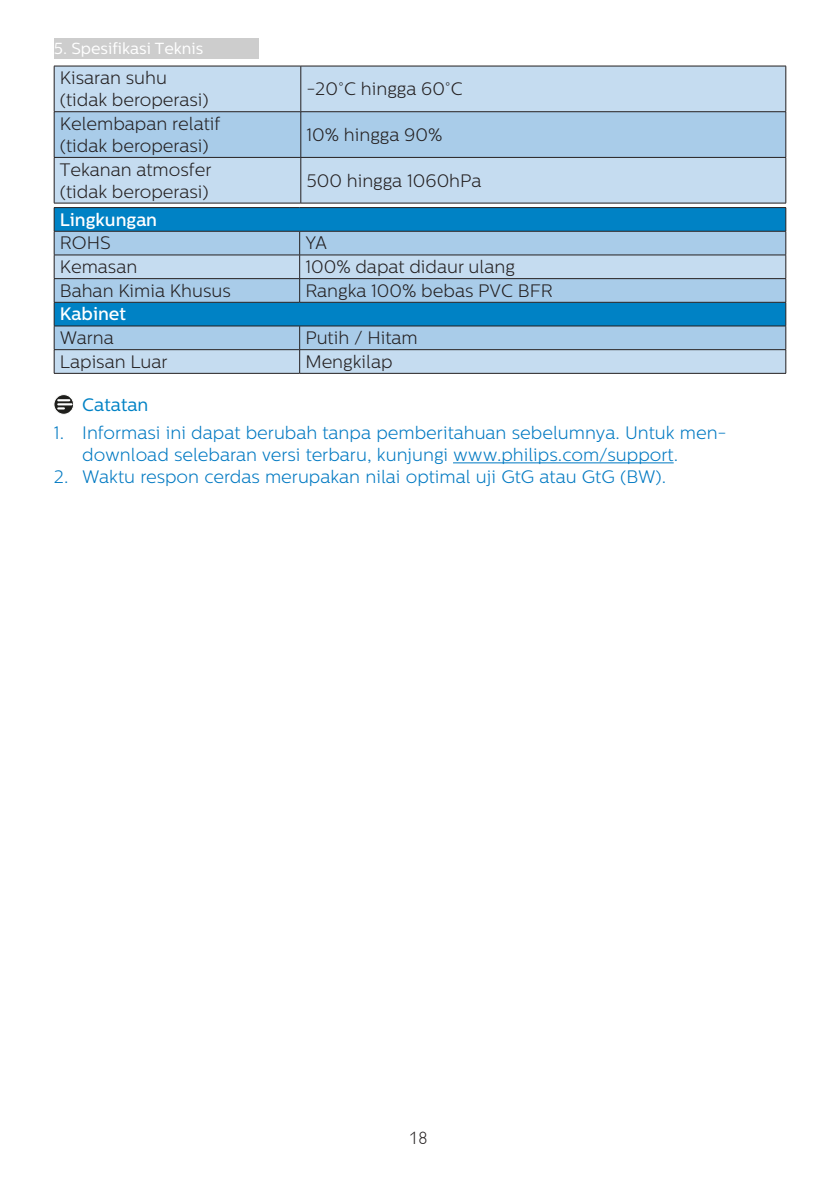
<style>
.page{position:relative;width:840px;height:1191px;background:#fff}
.page>*{position:absolute;margin:0;border:0;box-sizing:border-box;transform-origin:0 0}
.t1{font:300 18px/22px "Centrale Sans";color:#231f20}
.Body_Text{font:300 18px/21.6px "Centrale Sans";color:#0079c2}
.t2{font:500 18px "Centrale Sans";color:#fff}
.Heading_4{font:18px "Centrale Sans";color:#0082c5}
.t3{font:300 18px "Gill Alt One";color:#231f20}
.t4{font:16px "Centrale Sans";color:#fff}
</style>
<div class="page">
<div style="left:54px;top:38px;width:205px;height:20px;background:#cdcdcd"></div>
<hr style="left:453px;top:462px;width:220px;height:1px;background:#0079c2">
<div style="left:55px;top:67px;width:730px;height:136px;background:#c5dcf0"></div>
<div style="left:55px;top:112px;width:730px;height:45px;background:#a9cce9"></div>
<hr style="left:54px;top:66px;width:1px;height:45px;background:#231f20">
<hr style="left:54px;top:66px;width:246px;height:1px;background:#231f20">
<hr style="left:300px;top:66px;width:1px;height:45px;background:#231f20">
<hr style="left:785px;top:66px;width:1px;height:45px;background:#231f20">
<hr style="left:300px;top:66px;width:485px;height:1px;background:#231f20">
<hr style="left:54px;top:112px;width:1px;height:45px;background:#231f20">
<hr style="left:54px;top:158px;width:1px;height:45px;background:#231f20">
<hr style="left:54px;top:111px;width:246px;height:1px;background:#231f20">
<hr style="left:300px;top:112px;width:1px;height:45px;background:#231f20">
<hr style="left:300px;top:158px;width:1px;height:45px;background:#231f20">
<hr style="left:785px;top:112px;width:1px;height:45px;background:#231f20">
<hr style="left:785px;top:158px;width:1px;height:45px;background:#231f20">
<hr style="left:300px;top:111px;width:485px;height:1px;background:#231f20">
<hr style="left:54px;top:157px;width:246px;height:1px;background:#231f20">
<hr style="left:54px;top:203px;width:246px;height:1px;background:#231f20">
<hr style="left:300px;top:157px;width:485px;height:1px;background:#231f20">
<hr style="left:300px;top:203px;width:485px;height:1px;background:#231f20">
<svg style="left:55px;top:208px;width:730px;height:23px;background:#0080c2"></svg>
<div style="left:55px;top:232px;width:730px;height:23px;background:#a9cce9"></div>
<svg style="left:55px;top:256px;width:730px;height:117px;background:#90c1e2"></svg>
<hr style="left:54px;top:207px;width:245px;height:1px;background:#231f20">
<hr style="left:299px;top:207px;width:486px;height:1px;background:#231f20">
<hr style="left:54px;top:231px;width:245px;height:1px;background:#231f20">
<hr style="left:299px;top:231px;width:486px;height:1px;background:#231f20">
<hr style="left:54px;top:255px;width:245px;height:1px;background:#231f20">
<hr style="left:54px;top:278px;width:245px;height:1px;background:#231f20">
<svg style="left:299px;top:231px;width:1px;height:71px"></svg>
<hr style="left:299px;top:255px;width:486px;height:1px;background:#231f20">
<hr style="left:299px;top:278px;width:486px;height:1px;background:#231f20">
<hr style="left:54px;top:302px;width:245px;height:1px;background:#231f20">
<hr style="left:299px;top:302px;width:486px;height:1px;background:#231f20">
<hr style="left:54px;top:326px;width:245px;height:1px;background:#231f20">
<hr style="left:299px;top:326px;width:486px;height:1px;background:#231f20">
<svg style="left:54px;top:208px;width:1px;height:165px"></svg>
<hr style="left:54px;top:349px;width:245px;height:1px;background:#231f20">
<hr style="left:54px;top:373px;width:245px;height:1px;background:#231f20">
<svg style="left:299px;top:326px;width:1px;height:47px"></svg>
<svg style="left:785px;top:208px;width:1px;height:165px"></svg>
<hr style="left:299px;top:349px;width:486px;height:1px;background:#231f20">
<hr style="left:299px;top:373px;width:486px;height:1px;background:#231f20">
<svg style="left:54px;top:394px;width:20px;height:20px"></svg>
<div style="left:54px;top:394px;width:20px;height:20px;border:1px solid #fff;border-radius:50%"></div>
<svg style="left:58px;top:399px;width:13px;height:10px"></svg>
<p class="t4" style="left:54px;top:39px;width:151px">5. Spesifikasi Teknis</p>
<p class="t1" style="left:60px;top:67px;width:150px">Kisaran suhu (tidak beroperasi)</p>
<p class="t1" style="left:306px;top:78px;width:158px">-20°C hingga 60°C</p>
<p class="t1" style="left:60px;top:113px;width:162px">Kelembapan relatif (tidak beroperasi)</p>
<p class="t1" style="left:306px;top:124px;width:137px">10% hingga 90%</p>
<p class="t1" style="left:60px;top:158px;width:153px">Tekanan atmosfer (tidak beroperasi)</p>
<p class="t1" style="left:306px;top:169px;width:176px">500 hingga 1060hPa</p>
<p class="t2" style="left:60px;top:209px;width:98px">Lingkungan</p>
<p class="t1" style="left:60px;top:232px;width:52px">ROHS</p>
<p class="t1" style="left:305px;top:232px;width:23px">YA</p>
<p class="t1" style="left:60px;top:256px;width:79px">Kemasan</p>
<p class="t1" style="left:305px;top:256px;width:211px">100% dapat didaur ulang</p>
<p class="t1" style="left:60px;top:279px;width:172px">Bahan Kimia Khusus</p>
<p class="t1" style="left:305px;top:279px;width:249px">Rangka 100% bebas PVC BFR</p>
<p class="t2" style="left:60px;top:303px;width:68px">Kabinet</p>
<p class="t1" style="left:60px;top:327px;width:56px">Warna</p>
<p class="t1" style="left:305px;top:327px;width:114px">Putih / Hitam</p>
<p class="t1" style="left:60px;top:350px;width:109px">Lapisan Luar</p>
<p class="t1" style="left:305px;top:350px;width:89px">Mengkilap</p>
<p class="Heading_4" style="left:82px;top:394px;width:68px">Catatan</p>
<p class="Body_Text" style="left:82px;top:422px;width:645px;text-indent:-28px">1. Informasi ini dapat berubah tanpa pemberitahuan sebelumnya. Untuk men&shy;download selebaran versi terbaru, kunjungi www.philips.com/support.</p>
<p class="Body_Text" style="left:54px;top:466px;width:613px">2. Waktu respon cerdas merupakan nilai optimal uji GtG atau GtG (BW).</p>
<p class="t3" style="left:409px;top:1128px;width:19px">18</p>
</div>
